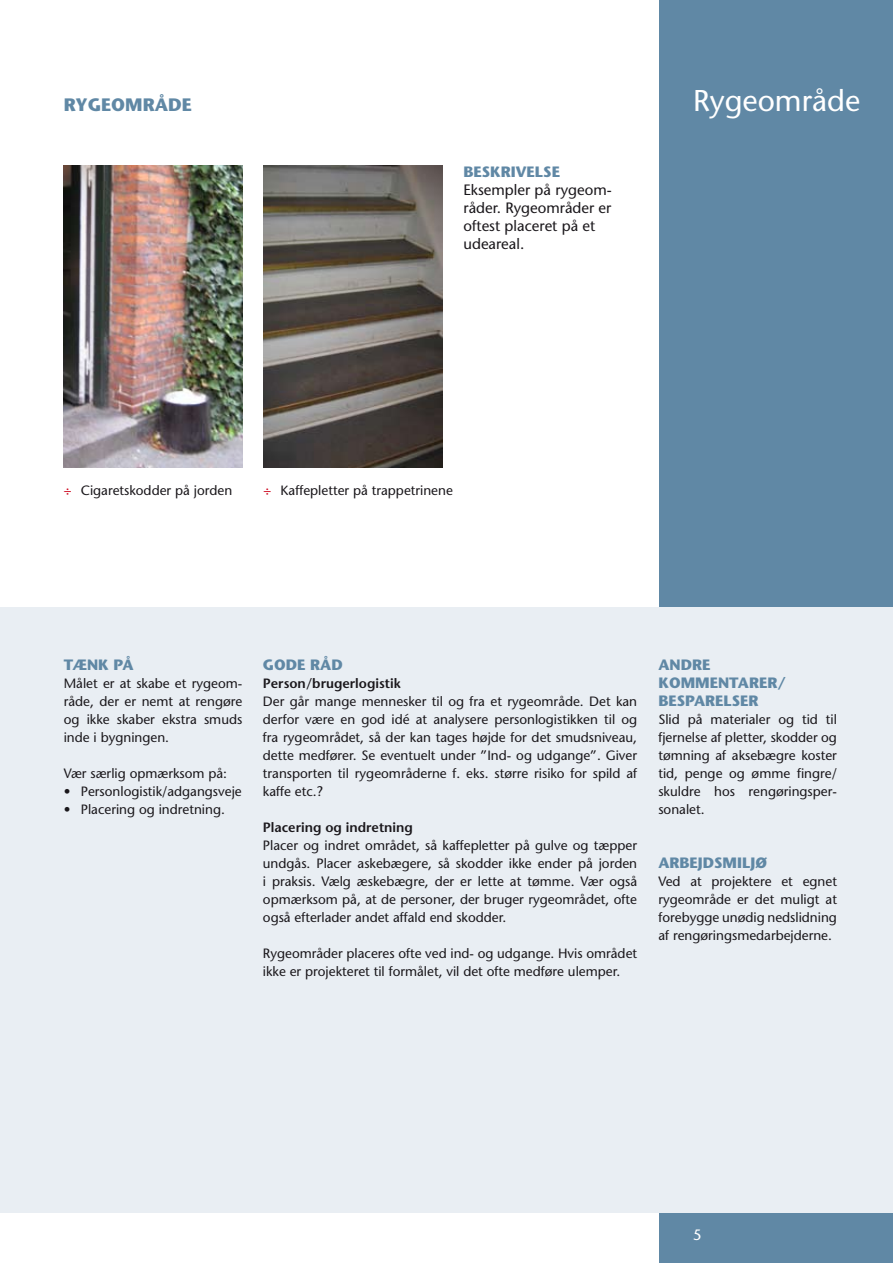
<style>
.page{position:relative;width:893px;height:1263px;background:#fff}
.page>*{position:absolute;margin:0;border:0;box-sizing:border-box;transform-origin:0 0}
.t1{font:500 30px "Stone Sans Std";color:#fff}
.t2{font:700 18px "Stone Sans Std";color:#6088a5}
.t3{font:700 15px/18px "Stone Sans Std";color:#6088a5}
.t4{font:500 15px/18px "Stone Sans Std";color:#1a171b}
.t5{font:500 15px "Stone Sans Std";color:#fff}
.t6{font:500 13.5px/18px "Stone Sans Std";color:#1a171b;text-align:justify}
.t7{font:600 13.5px "Stone Sans Std";color:#1a171b}
.s1{color:#cd071e}
</style>
<div class="page">
<img style="left:64px;top:166px;width:178px;height:302px">
<img style="left:264px;top:166px;width:178px;height:302px">
<div style="left:659px;top:0;width:234px;height:608px;background:#6088a5"></div>
<div style="left:659px;top:1213px;width:234px;height:50px;background:#6088a5"></div>
<div style="left:0;top:607px;width:893px;height:605px;background:#e9eef3"></div>
<h2 class="t2" style="left:64px;top:94px;width:129px">RYGEOMRÅDE</h2>
<p class="t3" style="left:463px;top:163px;width:21px">BESKR</p>
<p class="t3" style="left:511px;top:163px;width:25px">IVELSE</p>
<p class="t4" style="left:463px;top:181px;width:150px">Eksempler på rygeom&shy;råder. Rygeområder er oftest placeret på et udeareal.</p>
<h1 class="t1" style="left:693px;top:83px;width:169px">Rygeområde</h1>
<p class="t6" style="left:64px;top:482px;width:170px"><span class="s1">÷</span> Cigaretskodder på jorden</p>
<p class="t6" style="left:264px;top:481px;width:191px"><span class="s1">÷</span> Kaffepletter på trappetrinene</p>
<p class="t3" style="left:64px;top:656px;width:61px">TÆNK PÅ</p>
<p class="t6" style="left:64px;top:674px;width:180px">Målet er at skabe et rygeom&shy;råde, der er nemt at rengøre og ikke skaber ekstra smuds inde i bygningen.</p>
<p class="t6" style="left:64px;top:764px;width:165px">Vær særlig opmærksom på:</p>
<p class="t6" style="left:64px;top:782px;width:179px">• Personlogistik/adgangsveje</p>
<p class="t6" style="left:64px;top:800px;width:163px">• Placering og indretning.</p>
<p class="t3" style="left:263px;top:656px;width:12px">GODE</p>
<p class="t3" style="left:310px;top:656px;width:12px">RÅD</p>
<p class="t7" style="left:263px;top:675px;width:139px">Person/brugerlogistik</p>
<p class="t6" style="left:263px;top:692px;width:376px">Der går mange mennesker til og fra et rygeområde. Det kan derfor være en god idé at analysere personlogistikken til og fra rygeområdet, så der kan tages højde for det smudsniveau, dette medfører. Se eventuelt under ”Ind- og udgange”. Giver transporten til rygeområderne f. eks. større risiko for spild af kaffe etc.?</p>
<p class="t7" style="left:263px;top:819px;width:152px">Placering og indretning</p>
<p class="t6" style="left:263px;top:836px;width:376px">Placer og indret området, så kaffepletter på gulve og tæpper undgås. Placer askebægere, så skodder ikke ender på jorden i praksis. Vælg æskebægre, der er lette at tømme. Vær også opmærksom på, at de personer, der bruger rygeområdet, ofte også efterlader andet affald end skodder.</p>
<p class="t6" style="left:263px;top:944px;width:376px">Rygeområder placeres ofte ved ind- og udgange. Hvis området ikke er projekteret til formålet, vil det ofte medføre ulemper.</p>
<p class="t3" style="left:658px;top:656px;width:12px">ANDRE<br>KOMMENTARER</p>
<p class="t3" style="left:777px;top:674px;width:10px">/</p>
<p class="t3" style="left:658px;top:692px;width:20px">BESPARELSER</p>
<p class="t6" style="left:658px;top:710px;width:180px">Slid på materialer og tid til fjernelse af pletter, skodder og tømning af aksebægre koster tid, penge og ømme fingre/ skuldre hos rengøringsper&shy;sonalet.</p>
<p class="t3" style="left:658px;top:854px;width:57px">ARBEJDSM</p>
<p class="t3" style="left:737px;top:854px;width:31px">ILJØ</p>
<p class="t6" style="left:658px;top:872px;width:180px">Ved at projektere et egnet rygeområde er det muligt at forebygge unødig nedslidning af rengøringsmedarbejderne.</p>
<p class="t5" style="left:693px;top:1226px;width:10px">5</p>
</div>
